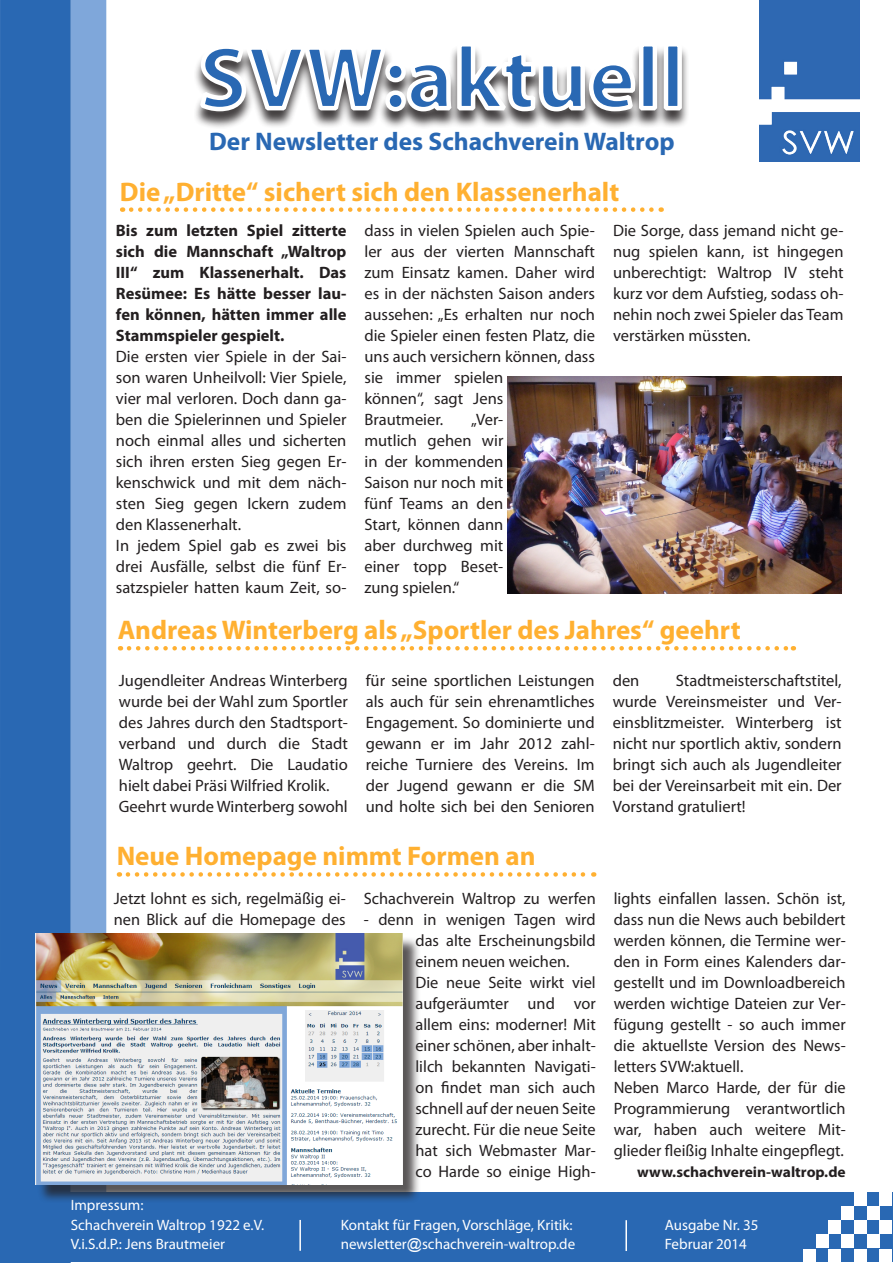
<style>
.page{position:relative;width:893px;height:1263px;background:#fff}
.page>*{position:absolute;margin:0;border:0;box-sizing:border-box;transform-origin:0 0}
.Titel{font:700 90px "Myriad Pro";color:#2968b3}
.Überschrift{font:700 27px "Myriad Pro";color:#ffb031}
.Musterüberschrift{font:700 25.5px "Myriad Pro";color:#2968b3}
.Textkörper{font:16.5px/21px "Myriad Pro";color:#231f20;text-align:justify}
.Textkörper-2{font:700 16.5px/21px "Myriad Pro";color:#231f20;text-align:justify}
.Fußzeile{font:15px "Myriad Pro";color:#fff}
.Textkörper-3{font:700 15px "Myriad Pro";color:#231f20}
.s1{font-family:"Arial"}
</style>
<div class="page">
<div style="left:71px;top:0;width:35px;height:1235px;background:#7fa7da"></div>
<div style="left:0;top:0;width:71px;height:1263px;background:#2968b3"></div>
<img style="left:759px;top:0;width:100px;height:162px">
<div style="left:1px;top:1192px;width:891px;height:70px;background:#2968b3"></div>
<div style="left:879px;top:1192px;width:13px;height:14px;background:#fff"></div>
<div style="left:879px;top:1220px;width:13px;height:13px;background:#fff"></div>
<div style="left:879px;top:1249px;width:13px;height:14px;background:#fff"></div>
<div style="left:867px;top:1206px;width:12px;height:14px;background:#fff"></div>
<div style="left:867px;top:1234px;width:12px;height:13px;background:#fff"></div>
<div style="left:854px;top:1192px;width:13px;height:14px;background:#fff"></div>
<div style="left:854px;top:1220px;width:13px;height:13px;background:#fff"></div>
<div style="left:854px;top:1249px;width:13px;height:14px;background:#fff"></div>
<div style="left:841px;top:1206px;width:13px;height:14px;background:#fff"></div>
<div style="left:841px;top:1234px;width:13px;height:13px;background:#fff"></div>
<div style="left:828px;top:1220px;width:13px;height:14px;background:#fff"></div>
<div style="left:828px;top:1249px;width:13px;height:14px;background:#fff"></div>
<div style="left:803px;top:1249px;width:13px;height:14px;background:#fff"></div>
<div style="left:816px;top:1234px;width:12px;height:14px;background:#fff"></div>
<hr style="left:625px;top:1220px;width:2px;height:31px;background:#fff">
<svg style="left:128px;top:872px;width:466px;height:5px"></svg>
<div style="left:192px;top:44px;width:497px;height:86px;background:#231f20;opacity:.85"></div>
<div style="left:664px;top:42px;width:18px;height:68px;border:4px solid #fff"></div>
<hr style="left:299px;top:1220px;width:2px;height:31px;background:#fff">
<svg style="left:196px;top:42px;width:481px;height:88px"></svg>
<svg style="left:131px;top:207px;width:531px;height:5px"></svg>
<svg style="left:129px;top:646px;width:665px;height:4px"></svg>
<img style="left:508px;top:376px;width:334px;height:218px">
<div style="left:38px;top:936px;width:383px;height:267px;background:#231f20;opacity:.75"></div>
<img style="left:35px;top:934px;width:368px;height:250px">
<p class="Titel" style="left:199px;top:19px;width:488px">SVW:aktuell</p>
<p class="Musterüberschrift" style="left:209px;top:125px;width:467px">Der Newsletter des Schachverein Waltrop</p>
<p class="Überschrift" style="left:120px;top:174px;width:501px">Die „Dritte“ sichert sich den Klassenerhalt</p>
<p class="Textkörper-2" style="left:116px;top:220px;width:232px">Bis zum letzten Spiel zitterte sich die Mannschaft „Waltrop III“ zum Klassenerhalt. Das Resümee: Es hätte besser lau&shy;fen können, hätten immer alle Stammspieler gespielt.</p>
<p class="Textkörper" style="left:116px;top:346px;width:232px">Die ersten vier Spiele in der Sai&shy;son waren Unheilvoll: Vier Spiele, vier mal verloren. Doch dann ga&shy;ben die Spielerinnen und Spieler noch einmal alles und sicherten sich ihren ersten Sieg gegen Er&shy;kenschwick und mit dem näch&shy;sten Sieg gegen Ickern zudem den Klassenerhalt.</p>
<p class="Textkörper" style="left:116px;top:535px;width:232px">In jedem Spiel gab es zwei bis drei Ausfälle, selbst die fünf Er&shy;satzspieler hatten kaum Zeit, so-</p>
<p class="Textkörper" style="left:364px;top:220px;width:232px;text-align:left">dass in vielen Spielen auch Spie&shy;ler aus der vierten Mannschaft zum Einsatz kamen. Daher wird es in der nächsten Saison anders aussehen: „Es erhalten nur noch die Spieler einen festen Platz, die uns auch versichern können, dass sie immer spielen<br>können“, sagt Jens<br>Brautmeier.</p>
<p class="Textkörper" style="left:364px;top:409px;width:140px;text-indent:107px">„Ver&shy;mutlich gehen wir in der kommenden Saison nur noch mit fünf Teams an den Start, können dann aber durchweg mit einer topp Beset&shy;zung spielen.“</p>
<p class="Textkörper" style="left:613px;top:220px;width:232px">Die Sorge, dass jemand nicht ge&shy;nug spielen kann, ist hingegen unberechtigt: Waltrop IV steht kurz vor dem Aufstieg, sodass oh&shy;nehin noch zwei Spieler das Team verstärken müssten.</p>
<p class="Überschrift" style="left:118px;top:612px;width:624px">Andreas Winterberg als „Sportler des Jahres“ geehrt</p>
<p class="Textkörper" style="left:119px;top:669px;width:230px">Jugendleiter Andreas Winterberg wurde bei der Wahl zum Sportler des Jahres durch den Stadtsport&shy;verband und durch die Stadt Waltrop geehrt. Die Laudatio hielt dabei Präsi Wilfried Krolik.</p>
<p class="Textkörper" style="left:119px;top:795px;width:230px">Geehrt wurde Winterberg sowohl</p>
<p class="Textkörper" style="left:366px;top:669px;width:230px">für seine sportlichen Leistungen als auch für sein ehrenamtliches Engagement. So dominierte und gewann er im Jahr 2012 zahl&shy;reiche Turniere des Vereins. Im der Jugend gewann er die SM und holte sich bei den Senioren</p>
<p class="Textkörper" style="left:613px;top:669px;width:28px">den</p>
<p class="Textkörper" style="left:613px;top:669px;width:230px;text-indent:63px">Stadtmeisterschaftstitel, wurde Vereinsmeister und Ver&shy;einsblitzmeister. Winterberg ist nicht nur sportlich aktiv, sondern bringt sich auch als Jugendleiter bei der Vereinsarbeit mit ein. Der Vorstand gratuliert!</p>
<p class="Überschrift" style="left:117px;top:839px;width:420px">Neue Homepage nimmt Formen an</p>
<p class="Textkörper" style="left:114px;top:888px;width:233px">Jetzt lohnt es sich, regelmäßig ei&shy;nen Blick auf die Homepage des</p>
<p class="Textkörper" style="left:364px;top:888px;width:233px">Schachverein Waltrop zu werfen</p>
<p class="Textkörper" style="left:415px;top:909px;width:182px;text-indent:-52px">- denn in wenigen Tagen wird das alte Erscheinungsbild einem neuen weichen.</p>
<p class="Textkörper" style="left:415px;top:972px;width:182px">Die neue Seite wirkt viel aufgeräumter und vor allem eins: moderner! Mit einer schönen, aber inhalt&shy;lilch bekannten Navigati&shy;on findet man sich auch schnell auf der neuen Seite zurecht. Für die neue Seite hat sich Webmaster Mar&shy;co Harde so einige High-</p>
<p class="Textkörper" style="left:614px;top:888px;width:233px">lights einfallen lassen. Schön ist, dass nun die News auch bebildert werden können, die Termine wer&shy;den in Form eines Kalenders dar&shy;gestellt und im Downloadbereich werden wichtige Dateien zur Ver&shy;fügung gestellt - so auch immer die aktuellste Version des News&shy;letters SVW:aktuell.</p>
<p class="Textkörper" style="left:614px;top:1077px;width:233px">Neben Marco Harde, der für die Programmierung verantwortlich war, haben auch weitere Mit&shy;glieder fleißig Inhalte eingepflegt.</p>
<p class="Textkörper-3" style="left:637px;top:1162px;width:210px">www.schachverein-waltrop.de</p>
<p class="Fußzeile" style="left:71px;top:1196px;width:74px">Impressum:</p>
<p class="Fußzeile" style="left:71px;top:1215px;width:195px">Schachverein Waltrop 1922 e.V.</p>
<p class="Fußzeile" style="left:341px;top:1215px;width:233px">Kontakt für Fragen, Vorschläge, Kritik:</p>
<p class="Fußzeile" style="left:665px;top:1215px;width:95px">Ausgabe Nr. 35</p>
<p class="Fußzeile" style="left:71px;top:1235px;width:156px">V.i.S.d.P.: Jens Brautmeier</p>
<p class="Fußzeile" style="left:341px;top:1235px;width:236px">newsletter<span class="s1">@</span>schachverein-waltrop.de</p>
<p class="Fußzeile" style="left:665px;top:1235px;width:84px">Februar 2014</p>
</div>
